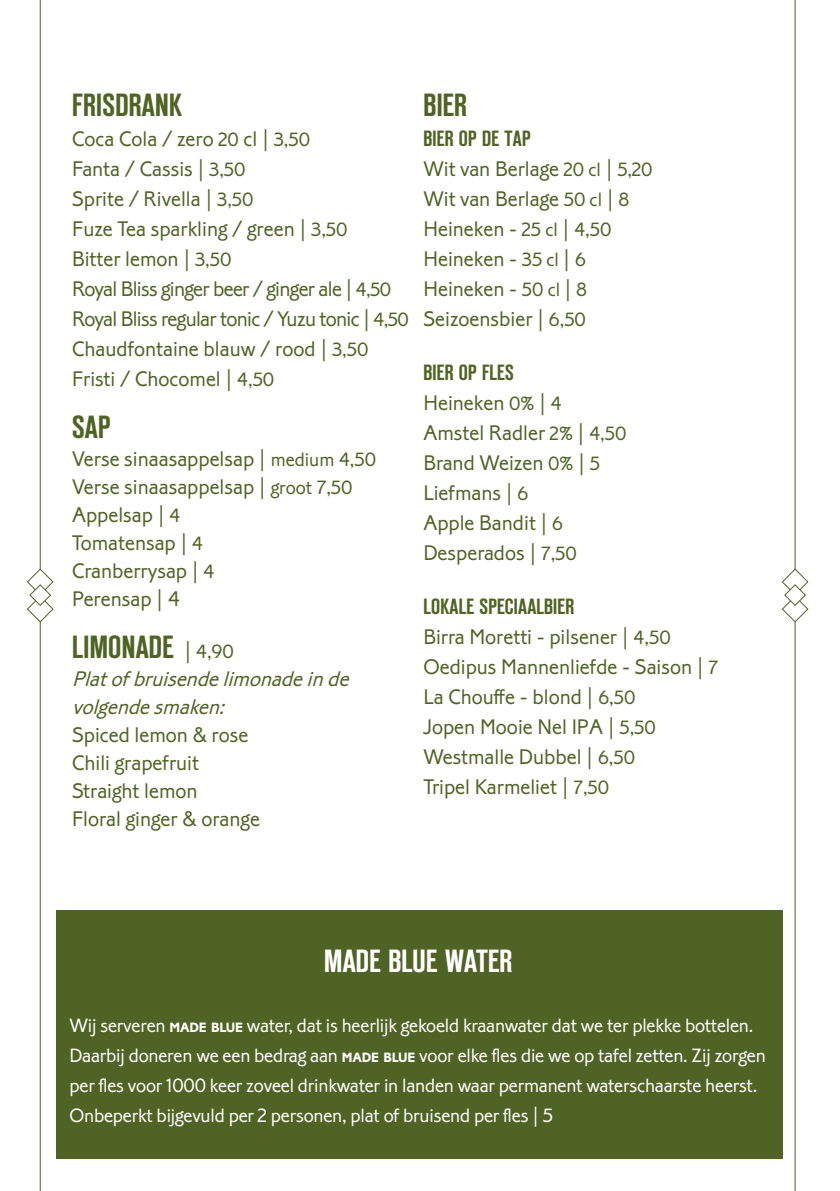
<style>
.page{position:relative;width:840px;height:1191px;background:#fff}
.page>*{position:absolute;margin:0;border:0;box-sizing:border-box;transform-origin:0 0}
.t1{font:600 32px "Reforma Grotesk";letter-spacing:.01em;color:#4f6424}
.t2{font:600 32px "Reforma Grotesk";letter-spacing:.005em;color:#fff}
.t3{font:300 22px/30px "Corinthian Std";color:#4f6424}
.t4{font:italic 300 22px/28px "Corinthian Std";color:#4f6424}
.t5{font:600 22px "Reforma Grotesk";letter-spacing:.01em;color:#4f6424}
.t6{font:300 20px/30px "Corinthian Std";letter-spacing:-.01em;color:#fff}
.s1{font-size:20px}
.s2{font-family:"Corinthian Std";font-weight:300;font-size:22px}
.s3{font-family:"Corinthian Std";font-weight:300;font-size:20px}
.s4{font-weight:700;font-size:14px}
</style>
<div class="page">
<hr style="left:40px;top:0;width:1px;height:1191px;background:#4f6424">
<svg style="left:27px;top:568px;width:27px;height:55px"></svg>
<hr style="left:794px;top:0;width:1px;height:1191px;background:#4f6424">
<svg style="left:781px;top:568px;width:27px;height:55px"></svg>
<div style="left:57px;top:910px;width:725px;height:248px;background:#4f6424"></div>
<h1 class="t1" style="left:72px;top:85px;width:111px">FRISDRANK</h1>
<p class="t3" style="left:72px;top:124px;width:338px">Coca Cola / zero <span class="s1">20</span> cl | <span class="s1">3,50<br></span>Fanta / Cassis | <span class="s1">3,50<br></span>Sprite / Rivella | <span class="s1">3,50<br></span>Fuze Tea sparkling / green | <span class="s1">3,50<br></span>Bitter lemon | <span class="s1">3,50<br></span>Royal Bliss ginger beer / ginger ale | <span class="s1">4,50<br></span>Royal Bliss regular tonic / Yuzu tonic | <span class="s1">4,50<br></span>Chaudfontaine blauw / rood | <span class="s1">3,50<br></span>Fristi / Chocomel | <span class="s1">4,50</span></p>
<h1 class="t1" style="left:72px;top:407px;width:40px">SAP</h1>
<p class="t3" style="left:72px;top:445px;width:305px;line-height:28px">Verse sinaasappelsap | <span class="s1">medium 4,50<br></span>Verse sinaasappelsap | <span class="s1">groot 7,50<br></span>Appelsap | <span class="s1">4<br></span>Tomatensap | <span class="s1">4<br></span>Cranberrysap | <span class="s1">4<br></span>Perensap | 4</p>
<h1 class="t1" style="left:72px;top:627px;width:163px">LIMONADE <span class="s2">|</span> <span class="s3">4,90</span></h1>
<p class="t4" style="left:72px;top:665px;width:284px">Platofbruisendelimonade inde volgendesmaken:</p>
<p class="t3" style="left:72px;top:721px;width:189px;line-height:28px">Spiced lemon &amp; rose<br>Chili grapefruit<br>Straight lemon<br>Floral ginger &amp; orange</p>
<h1 class="t1" style="left:423px;top:85px;width:45px">BIER</h1>
<p class="t5" style="left:423px;top:125px;width:108px">BIER OP DE TAP</p>
<p class="t3" style="left:423px;top:154px;width:230px">Wit van Berlage <span class="s1">20 cl</span> | <span class="s1">5,20<br></span>Wit van Berlage <span class="s1">50 cl</span> | <span class="s1">8<br></span>Heineken - <span class="s1">25 cl</span> | <span class="s1">4,50<br></span>Heineken - <span class="s1">35 cl</span> | <span class="s1">6<br></span>Heineken - <span class="s1">50 cl</span> | <span class="s1">8<br></span>Seizoensbier | <span class="s1">6,50</span></p>
<p class="t5" style="left:423px;top:359px;width:92px">BIER OP FLES</p>
<p class="t3" style="left:423px;top:388px;width:204px">Heineken <span class="s1">0%</span> | <span class="s1">4<br></span>Amstel Radler <span class="s1">2%</span> | <span class="s1">4,50<br></span>Brand Weizen <span class="s1">0%</span> | <span class="s1">5<br></span>Liefmans | <span class="s1">6<br></span>Apple Bandit | <span class="s1">6<br></span>Desperados | <span class="s1">7,50</span></p>
<p class="t5" style="left:423px;top:593px;width:152px">LOKALE SPECIAALBIER</p>
<p class="t3" style="left:423px;top:622px;width:296px">Birra Moretti - pilsener | <span class="s1">4,50<br></span>Oedipus Mannenliefde - Saison | <span class="s1">7<br></span>La Chouffe - blond | <span class="s1">6,50<br></span>Jopen Mooie Nel IPA | <span class="s1">5,50<br></span>Westmalle Dubbel | <span class="s1">6,50<br></span>Tripel Karmeliet | <span class="s1">7,50</span></p>
<h1 class="t2" style="left:324px;top:941px;width:189px">MADE BLUE WATER</h1>
<p class="t6" style="left:69px;top:1010px;width:697px">Wij serveren <span class="s4">MADE BLUE</span> water, dat is heerlijk gekoeld kraanwater dat we ter plekke bottelen.<br>Daarbij doneren we een bedrag aan <span class="s4">MADE BLUE</span> voor elke fles die we op tafel zetten. Zij zorgen per fles voor 1000 keer zoveel drinkwater in landen waar permanent waterschaarste heerst.<br>Onbeperkt bijgevuld per 2 personen, plat of bruisend per fles | 5</p>
</div>
